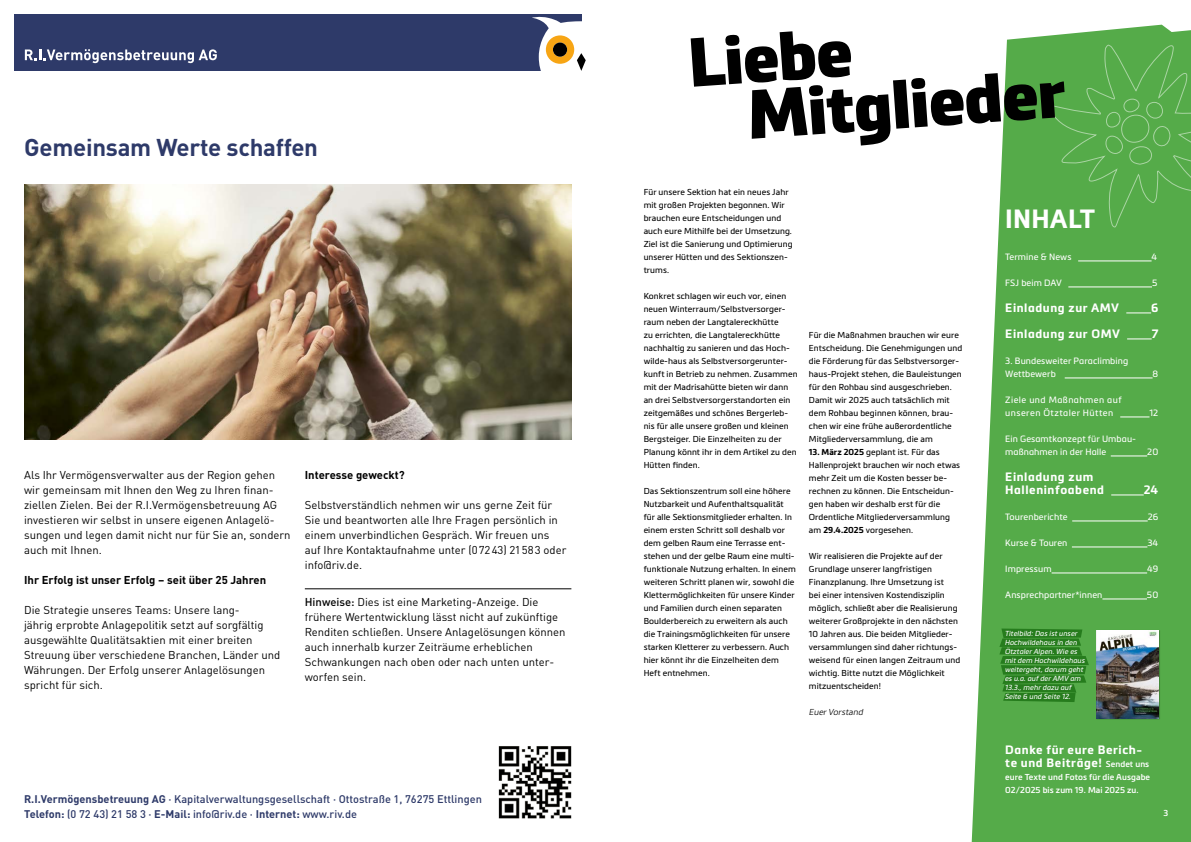
<style>
.page{position:relative;width:1191px;height:842px;background:#fff}
.page>*{position:absolute;margin:0;border:0;box-sizing:border-box;transform-origin:0 0}
.t1{font:900 68px "Metronic Pro";color:#000}
.t2{font:700 26px "Metronic Pro";letter-spacing:.01em;color:#fff}
.t3{font:700 24px "DINOT";letter-spacing:-.01em;color:#2e3a69}
.t4{font:700 12px/13px "Metronic Pro";letter-spacing:.05em;color:#fff}
.t5{font:11.3px/15px "DINOT";color:#000}
.t6{font:700 11.3px "DINOT";color:#000}
.t7{font:500 11px/15px "DINOT";color:#2e3a69}
.Inhaltsverzeichnisformat_normal{font:9px "Metronic Pro";letter-spacing:.01em;color:#fff}
.Inhaltsverzeichnisformat_normal-2{font:9px "Metronic Pro";letter-spacing:.05em;color:#fff}
.t8{font:8.5px/13px "Metronic Pro";letter-spacing:.01em;color:#000}
.t9{font:600 8.5px/13px "Metronic Pro";letter-spacing:.01em;color:#fff}
.t10{font:italic 300 8.5px "Metronic Pro";letter-spacing:.01em;color:#000}
.t11{font:italic 7.2px/9px "Metronic Pro";letter-spacing:.01em;color:#fff}
.s1{font-weight:500}
.s2{font-weight:700}
.s3{font-weight:600;font-size:8.5px}
</style>
<div class="page">
<svg style="left:971px;top:223px;width:220px;height:619px;background:#61b156"></svg>
<svg style="left:999px;top:24px;width:192px;height:203px;background:#62b157"></svg>
<hr style="left:1078px;top:261px;width:73px;height:1px;background:#fff">
<hr style="left:1068px;top:287px;width:84px;height:1px;background:#fff">
<svg style="left:1126px;top:313px;width:25px;height:1px"></svg>
<svg style="left:1127px;top:339px;width:24px;height:1px"></svg>
<hr style="left:1064px;top:378px;width:88px;height:1px;background:#fff">
<svg style="left:1120px;top:417px;width:29px;height:1px"></svg>
<hr style="left:1110px;top:456px;width:37px;height:1px;background:#fff">
<hr style="left:1111px;top:495px;width:32px;height:1px;background:#fff">
<hr style="left:1072px;top:521px;width:75px;height:1px;background:#fff">
<hr style="left:1071px;top:547px;width:76px;height:1px;background:#fff">
<hr style="left:1051px;top:573px;width:96px;height:1px;background:#fff">
<hr style="left:1102px;top:599px;width:45px;height:1px;background:#fff">
<div style="left:14px;top:14px;width:567px;height:57px;background:#2e3a69"></div>
<svg style="left:532px;top:16px;width:54px;height:55px"></svg>
<svg style="left:25px;top:49px;width:192px;height:14px"></svg>
<img style="left:498px;top:746px;width:74px;height:73px">
<hr style="left:305px;top:588px;width:266px;height:1px;background:#000">
<img style="left:24px;top:184px;width:547px;height:255px">
<svg style="left:999px;top:628px;width:90px;height:74px;background:#308626"></svg>
<div style="left:1096px;top:630px;width:64px;height:90px;background:#000;opacity:.32"></div>
<img style="left:1096px;top:630px;width:62px;height:88px">
<p class="t3" style="left:24px;top:129px;width:295px">Gemeinsam Werte schaffen</p>
<p class="t5" style="left:24px;top:466px;width:268px">Als Ihr Vermögensverwalter aus der Region gehen wir gemeinsam mit Ihnen den Weg zu Ihren finan&shy;ziellen Zielen. Bei der R.I.Vermögensbetreuung AG investieren wir selbst in unsere eigenen Anlagelö&shy;sungen und legen damit nicht nur für Sie an, sondern auch mit Ihnen.</p>
<p class="t6" style="left:24px;top:571px;width:243px">Ihr Erfolg ist unser Erfolg – seit über 25 Jahren</p>
<p class="t5" style="left:24px;top:601px;width:258px">Die Strategie unseres Teams: Unsere lang-<br>jährig erprobte Anlagepolitik setzt auf sorgfältig ausgewählte Qualitätsaktien mit einer breiten Streuung über verschiedene Branchen, Länder und Währungen. Der Erfolg unserer Anlagelösungen spricht für sich.</p>
<p class="t6" style="left:305px;top:466px;width:101px">Interesse geweckt?</p>
<p class="t5" style="left:305px;top:496px;width:263px">Selbstverständlich nehmen wir uns gerne Zeit für Sie und beantworten alle Ihre Fragen persönlich in einem unverbindlichen Gespräch. Wir freuen uns auf Ihre Kontaktaufnahme unter (07243) 21583 oder info@riv.de.</p>
<p class="t5" style="left:305px;top:593px;width:262px"><span class="s1">Hinweise:</span> Dies ist eine Marketing-Anzeige. Die frühere Wertentwicklung lässt nicht auf zukünftige Renditen schließen. Unsere Anlagelösungen können auch innerhalb kurzer Zeiträume erheblichen Schwankungen nach oben oder nach unten unter&shy;worfen sein.</p>
<p class="t7" style="left:24px;top:790px;width:459px"><span class="s2">R.I.Vermögensbetreuung AG</span> · Kapitalverwaltungsgesellschaft · Ottostraße 1, 76275 Ettlingen<br><span class="s2">Telefon:</span> (0 72 43) 21 58 3 · <span class="s2">E-Mail:</span> info@riv.de · <span class="s2">Internet:</span> www.riv.de</p>
<p class="t1" style="left:685px;top:23px;width:166px;rotate:-4deg">Liebe</p>
<p class="t1" style="left:744px;top:75px;width:320px;rotate:-4deg">Mitglieder</p>
<p class="t8" style="left:643px;top:185px;width:151px">Für unsere Sektion hat ein neues Jahr mit großen Projekten begonnen. Wir brauchen eure Entscheidungen und auch eure Mithilfe bei der Umsetzung.<br>Ziel ist die Sanierung und Optimierung unserer Hütten und des Sektionszen&shy;trums.</p>
<p class="t8" style="left:643px;top:289px;width:155px">Konkret schlagen wir euch vor, einen neuen Winterraum/Selbstversorger&shy;raum neben der Langtalereckhütte<br>zu errichten, die Langtalereckhütte nachhaltig zu sanieren und das Hoch&shy;wilde-haus als Selbstversorgerunter&shy;kunft in Betrieb zu nehmen. Zusammen mit der Madrisahütte bieten wir dann an drei Selbstversorgerstandorten ein zeitgemäßes und schönes Bergerleb&shy;nis für alle unsere großen und kleinen Bergsteiger. Die Einzelheiten zu der Planung könnt ihr in dem Artikel zu den Hütten finden.</p>
<p class="t8" style="left:643px;top:484px;width:153px">Das Sektionszentrum soll eine höhere Nutzbarkeit und Aufenthaltsqualität für alle Sektionsmitglieder erhalten. In einem ersten Schritt soll deshalb vor dem gelben Raum eine Terrasse ent&shy;stehen und der gelbe Raum eine multi&shy;funktionale Nutzung erhalten. In einem weiteren Schritt planen wir, sowohl die Klettermöglichkeiten für unsere Kinder und Familien durch einen separaten Boulderbereich zu erweitern als auch die Trainingsmöglichkeiten für unsere starken Kletterer zu verbessern. Auch hier könnt ihr die Einzelheiten dem Heft entnehmen.</p>
<p class="t8" style="left:809px;top:328px;width:155px">Für die Maßnahmen brauchen wir eure Entscheidung. Die Genehmigungen und die Förderung für das Selbstversorger&shy;haus-Projekt stehen, die Bauleistungen für den Rohbau sind ausgeschrieben.<br>Damit wir 2025 auch tatsächlich mit dem Rohbau beginnen können, brau&shy;chen wir eine frühe außerordentliche Mitgliederversammlung, die am</p>
<p class="t8" style="left:809px;top:445px;width:153px"><span class="s2">13. März 2025</span> geplant ist. Für das Hallenprojekt brauchen wir noch etwas mehr Zeit um die Kosten besser be&shy;rechnen zu können. Die Entscheidun&shy;gen haben wir deshalb erst für die Ordentliche Mitgliederversammlung am <span class="s2">29.4.2025</span> vorgesehen.</p>
<p class="t8" style="left:809px;top:549px;width:153px">Wir realisieren die Projekte auf der Grundlage unserer langfristigen Finanzplanung. Ihre Umsetzung ist<br>bei einer intensiven Kostendisziplin möglich, schließt aber die Realisierung weiterer Großprojekte in den nächsten 10 Jahren aus. Die beiden Mitglieder&shy;versammlungen sind daher richtungs&shy;weisend für einen langen Zeitraum und wichtig. Bitte nutzt die Möglichkeit mitzuentscheiden!</p>
<p class="t10" style="left:809px;top:706px;width:55px">Euer Vorstand</p>
<p class="t2" style="left:1005px;top:202px;width:91px">INHALT</p>
<p class="Inhaltsverzeichnisformat_normal" style="left:1005px;top:250px;width:68px">Termine &amp; News</p>
<p class="Inhaltsverzeichnisformat_normal" style="left:1151px;top:250px;width:7px">4</p>
<p class="Inhaltsverzeichnisformat_normal" style="left:1005px;top:276px;width:58px">FSJ beim DAV</p>
<p class="Inhaltsverzeichnisformat_normal" style="left:1152px;top:276px;width:7px">5</p>
<p class="t4" style="left:1005px;top:301px;width:115px">Einladung zur AMV</p>
<p class="t4" style="left:1151px;top:301px;width:9px">6</p>
<p class="t4" style="left:1005px;top:327px;width:116px">Einladung zur OMV</p>
<p class="t4" style="left:1151px;top:327px;width:8px">7</p>
<p class="Inhaltsverzeichnisformat_normal" style="left:1005px;top:354px;width:124px">3. Bundesweiter Paraclimbing</p>
<p class="Inhaltsverzeichnisformat_normal" style="left:1005px;top:367px;width:52px">Wettbewerb</p>
<p class="Inhaltsverzeichnisformat_normal" style="left:1152px;top:367px;width:7px">8</p>
<p class="Inhaltsverzeichnisformat_normal-2" style="left:1005px;top:393px;width:118px">Ziele und Maßnahmen auf</p>
<p class="Inhaltsverzeichnisformat_normal-2" style="left:1005px;top:406px;width:109px">unseren Ötztaler Hütten</p>
<p class="Inhaltsverzeichnisformat_normal" style="left:1149px;top:406px;width:10px">12</p>
<p class="Inhaltsverzeichnisformat_normal" style="left:1005px;top:432px;width:132px">Ein Gesamtkonzept für Umbau-</p>
<p class="Inhaltsverzeichnisformat_normal" style="left:1005px;top:445px;width:103px">maßnahmen in der Halle</p>
<p class="Inhaltsverzeichnisformat_normal" style="left:1147px;top:445px;width:13px">20</p>
<p class="t4" style="left:1005px;top:470px;width:90px">Einladung zum</p>
<p class="t4" style="left:1005px;top:483px;width:100px">Halleninfoabend</p>
<p class="t4" style="left:1143px;top:483px;width:16px">24</p>
<p class="Inhaltsverzeichnisformat_normal" style="left:1005px;top:510px;width:64px">Tourenberichte</p>
<p class="Inhaltsverzeichnisformat_normal" style="left:1147px;top:510px;width:12px">26</p>
<p class="Inhaltsverzeichnisformat_normal" style="left:1005px;top:536px;width:64px">Kurse &amp; Touren</p>
<p class="Inhaltsverzeichnisformat_normal" style="left:1147px;top:536px;width:12px">34</p>
<p class="Inhaltsverzeichnisformat_normal" style="left:1005px;top:562px;width:48px">Impressum</p>
<p class="Inhaltsverzeichnisformat_normal" style="left:1147px;top:562px;width:13px">49</p>
<p class="Inhaltsverzeichnisformat_normal" style="left:1005px;top:588px;width:99px">Ansprechpartner*innen</p>
<p class="Inhaltsverzeichnisformat_normal" style="left:1147px;top:588px;width:13px">50</p>
<p class="t11" style="left:1004px;top:629px;width:81px">Titelbild: Das ist unser<br>Hochwildehaus in den<br>Ötztaler Alpen. Wie es mit dem Hochwildehaus weitergeht, darum geht es u.a. auf der AMV am<br>13.3., mehr dazu auf<br>Seite 6 und Seite 12.</p>
<p class="t4" style="left:1005px;top:743px;width:145px">Danke für eure Berich&shy;te und Beiträge! <span class="s3">Sendet uns</span></p>
<p class="t9" style="left:1005px;top:770px;width:146px">eure Texte und Fotos für die Ausgabe<br>02/2025 bis zum 19. Mai 2025 zu.</p>
<p class="t9" style="left:1163px;top:806px;width:6px">3</p>
</div>
